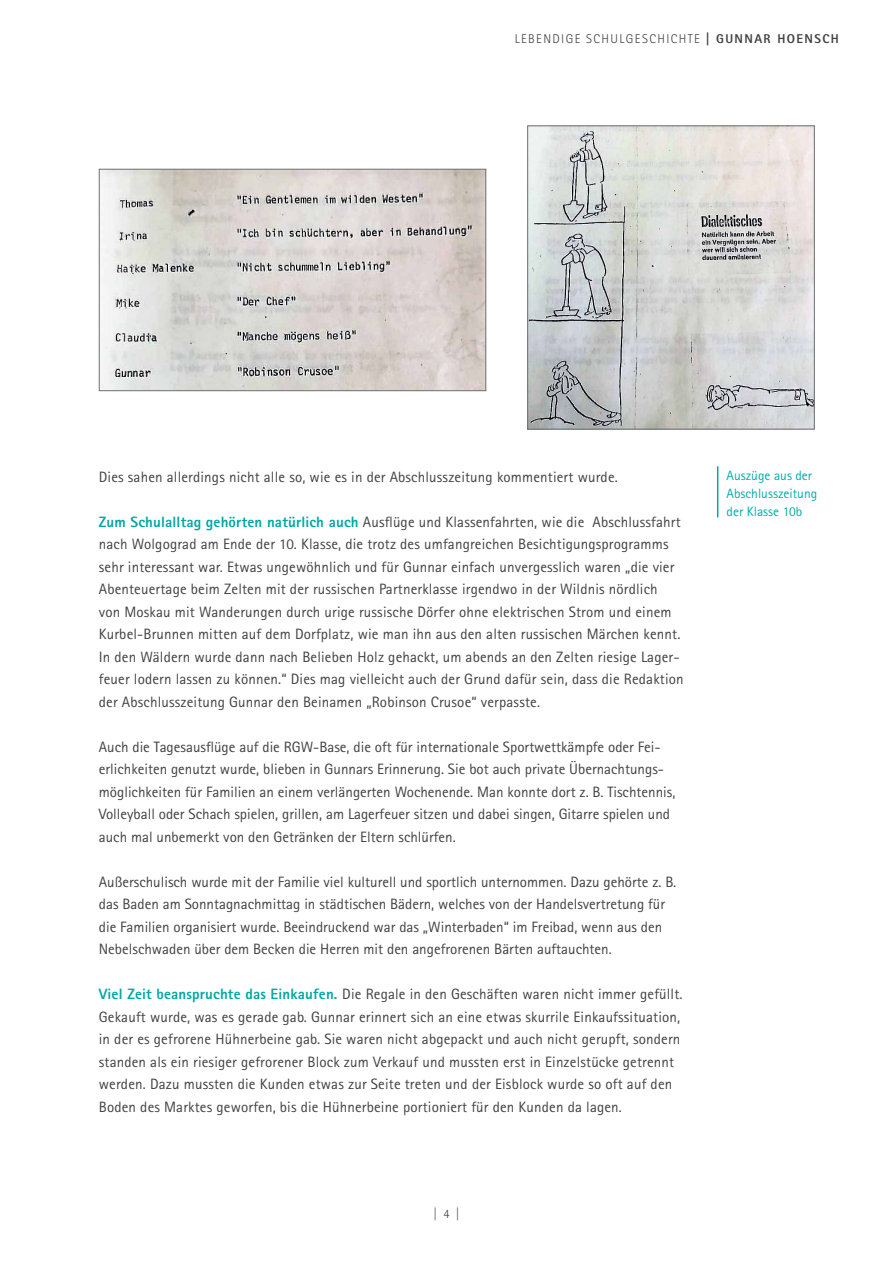
<style>
.page{position:relative;width:893px;height:1263px;background:#fff}
.page>*{position:absolute;margin:0;border:0;box-sizing:border-box;transform-origin:0 0}
.t1{font:15px/22.5px "Rotis Sans Serif W1 G";letter-spacing:.01em;color:#414042}
.t2{font:13.5px/18px "Rotis Sans Serif W1 G";color:#00adab}
.t3{font:300 12.75px "Rotis Sans Serif W1 G";letter-spacing:.11em;color:#414042}
.s1{font-weight:800}
.s2{font-weight:800;color:#00a7a4}
</style>
<div class="page">
<hr style="left:717px;top:466px;width:1px;height:51px;background:#00a7a4">
<img style="left:101px;top:171px;width:383px;height:218px">
<div style="left:99px;top:169px;width:387px;height:222px;border:1px solid #6d6e71"></div>
<img style="left:529px;top:127px;width:284px;height:300px">
<div style="left:527px;top:125px;width:288px;height:304px;border:1px solid #6d6e71"></div>
<p class="t3" style="left:515px;top:31px;width:324px">LEBENDIGE SCHULGESCHICHTE <span class="s1">| Gunnar Hoensch</span></p>
<p class="t1" style="left:99px;top:465px;width:520px">Dies sahen allerdings nicht alle so, wie es in der Abschlusszeitung kommentiert wurde.</p>
<p class="t1" style="left:99px;top:510px;width:586px"><span class="s2">Zum Schulalltag gehörten natürlich auch</span> Ausflüge und Klassenfahrten, wie die Abschlussfahrt nach Wolgograd am Ende der 10. Klasse, die trotz des umfangreichen Besichtigungsprogramms sehr interessant war. Etwas ungewöhnlich und für Gunnar einfach unvergesslich waren „die vier Abenteuertage beim Zelten mit der russischen Partnerklasse irgendwo in der Wildnis nördlich<br>von Moskau mit Wanderungen durch urige russische Dörfer ohne elektrischen Strom und einem Kurbel-Brunnen mitten auf dem Dorfplatz, wie man ihn aus den alten russischen Märchen kennt.<br>In den Wäldern wurde dann nach Belieben Holz gehackt, um abends an den Zelten riesige Lager&shy;feuer lodern lassen zu können.“ Dies mag vielleicht auch der Grund dafür sein, dass die Redaktion der Abschlusszeitung Gunnar den Beinamen „Robinson Crusoe“ verpasste.</p>
<p class="t1" style="left:99px;top:735px;width:578px">Auch die Tagesausflüge auf die RGW-Base, die oft für internationale Sportwettkämpfe oder Fei&shy;erlichkeiten genutzt wurde, blieben in Gunnars Erinnerung. Sie bot auch private Übernachtungs&shy;möglichkeiten für Familien an einem verlängerten Wochenende. Man konnte dort z. B. Tischtennis, Volleyball oder Schach spielen, grillen, am Lagerfeuer sitzen und dabei singen, Gitarre spielen und auch mal unbemerkt von den Getränken der Eltern schlürfen.</p>
<p class="t1" style="left:99px;top:870px;width:579px">Außerschulisch wurde mit der Familie viel kulturell und sportlich unternommen. Dazu gehörte z. B. das Baden am Sonntagnachmittag in städtischen Bädern, welches von der Handelsvertretung für die Familien organisiert wurde. Beeindruckend war das „Winterbaden“ im Freibad, wenn aus den Nebelschwaden über dem Becken die Herren mit den angefrorenen Bärten auftauchten.</p>
<p class="t1" style="left:99px;top:983px;width:585px"><span class="s2">Viel Zeit beanspruchte das Einkaufen.</span> Die Regale in den Geschäften waren nicht immer gefüllt.<br>Gekauft wurde, was es gerade gab. Gunnar erinnert sich an eine etwas skurrile Einkaufssituation, in der es gefrorene Hühnerbeine gab. Sie waren nicht abgepackt und auch nicht gerupft, sondern standen als ein riesiger gefrorener Block zum Verkauf und mussten erst in Einzelstücke getrennt werden. Dazu mussten die Kunden etwas zur Seite treten und der Eisblock wurde so oft auf den Boden des Marktes geworfen, bis die Hühnerbeine portioniert für den Kunden da lagen.</p>
<p class="t3" style="left:433px;top:1206px;width:28px">| 4 |</p>
<p class="t2" style="left:726px;top:467px;width:92px">Auszüge aus der<br>Abschlusszeitung der Klasse 10b</p>
</div>
